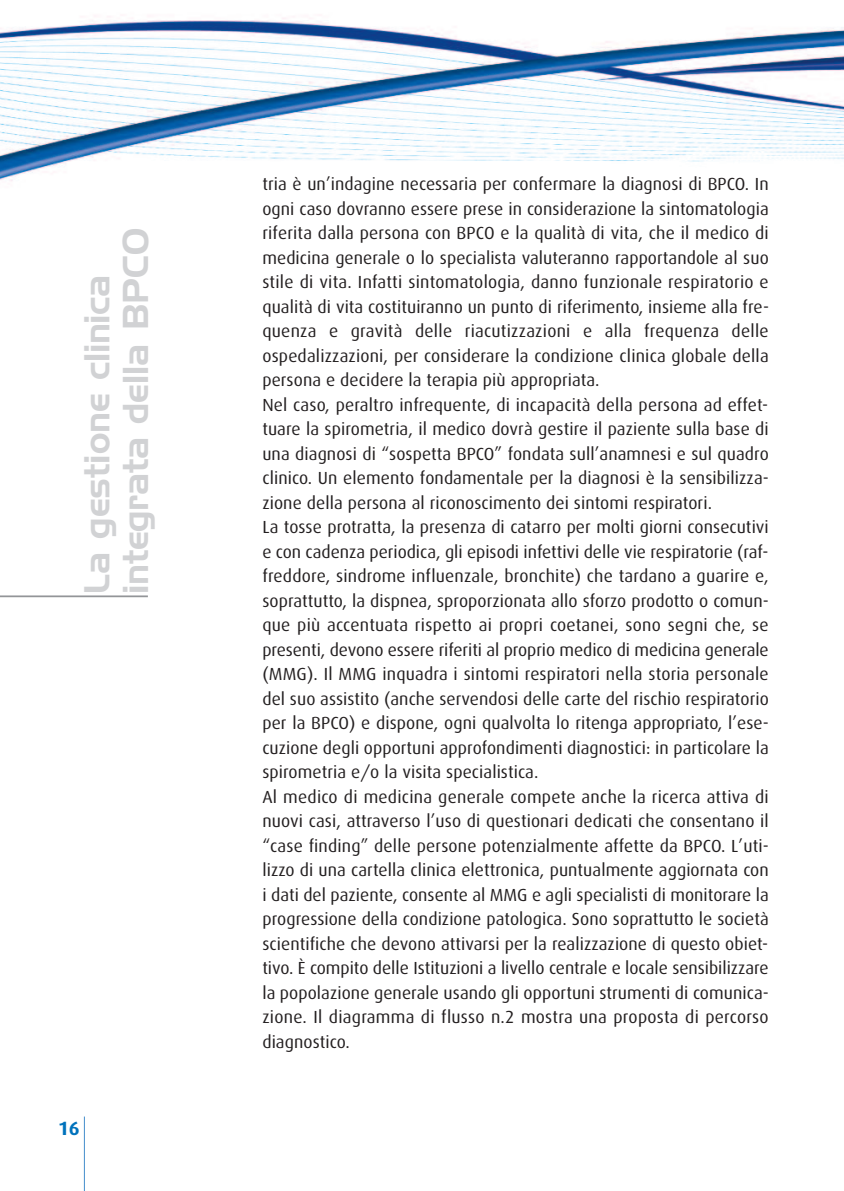
<style>
.page{position:relative;width:844px;height:1191px;background:#fff}
.page>*{position:absolute;margin:0;border:0;box-sizing:border-box;transform-origin:0 0}
.t1{font:35px/38.5px "Handel Gothic BT";color:#d1d2d4}
.t2{font:700 19.25px "Dax";color:#0072bc}
.t3{font:17.5px/24.5px "Dax";letter-spacing:.005em;color:#231f20}
</style>
<div class="page">
<img style="left:0;top:16px;width:843px;height:165px">
<hr style="left:0;top:595px;width:148px;height:2px;background:#939598">
<hr style="left:84px;top:1116px;width:1px;height:75px;background:#448dcb">
<h1 class="t1" style="left:81px;top:594px;width:367px;rotate:-90deg">La gestione clinica integrata della BPCO</h1>
<p class="t2" style="left:58px;top:1121px;width:23px">16</p>
<p class="t3" style="left:262px;top:174px;width:508px">tria è un’indagine necessaria per confermare la diagnosi di BPCO. In ogni caso dovranno essere prese in considerazione la sintomatologia riferita dalla persona con BPCO e la qualità di vita, che il medico di medicina generale o lo specialista valuteranno rapportandole al suo stile di vita. Infatti sintomatologia, danno funzionale respiratorio e qualità di vita costituiranno un punto di riferimento, insieme alla fre&shy;quenza e gravità delle riacutizzazioni e alla frequenza delle ospedalizzazioni, per considerare la condizione clinica globale della persona e decidere la terapia più appropriata.<br>Nel caso, peraltro infrequente, di incapacità della persona ad effet&shy;tuare la spirometria, il medico dovrà gestire il paziente sulla base di una diagnosi di “sospetta BPCO” fondata sull’anamnesi e sul quadro clinico. Un elemento fondamentale per la diagnosi è la sensibilizza&shy;zione della persona al riconoscimento dei sintomi respiratori.<br>La tosse protratta, la presenza di catarro per molti giorni consecutivi e con cadenza periodica, gli episodi infettivi delle vie respiratorie (raf&shy;freddore, sindrome influenzale, bronchite) che tardano a guarire e, soprattutto, la dispnea, sproporzionata allo sforzo prodotto o comun&shy;que più accentuata rispetto ai propri coetanei, sono segni che, se presenti, devono essere riferiti al proprio medico di medicina generale (MMG). Il MMG inquadra i sintomi respiratori nella storia personale del suo assistito (anche servendosi delle carte del rischio respiratorio per la BPCO) e dispone, ogni qualvolta lo ritenga appropriato, l’ese&shy;cuzione degli opportuni approfondimenti diagnostici: in particolare la spirometria e/o la visita specialistica.<br>Al medico di medicina generale compete anche la ricerca attiva di nuovi casi, attraverso l’uso di questionari dedicati che consentano il “case finding” delle persone potenzialmente affette da BPCO. L’uti&shy;lizzo di una cartella clinica elettronica, puntualmente aggiornata con i dati del paziente, consente al MMG e agli specialisti di monitorare la progressione della condizione patologica. Sono soprattutto le società scientifiche che devono attivarsi per la realizzazione di questo obiet&shy;tivo. È compito delle Istituzioni a livello centrale e locale sensibilizzare la popolazione generale usando gli opportuni strumenti di comunica&shy;zione. Il diagramma di flusso n.2 mostra una proposta di percorso diagnostico.</p>
</div>
